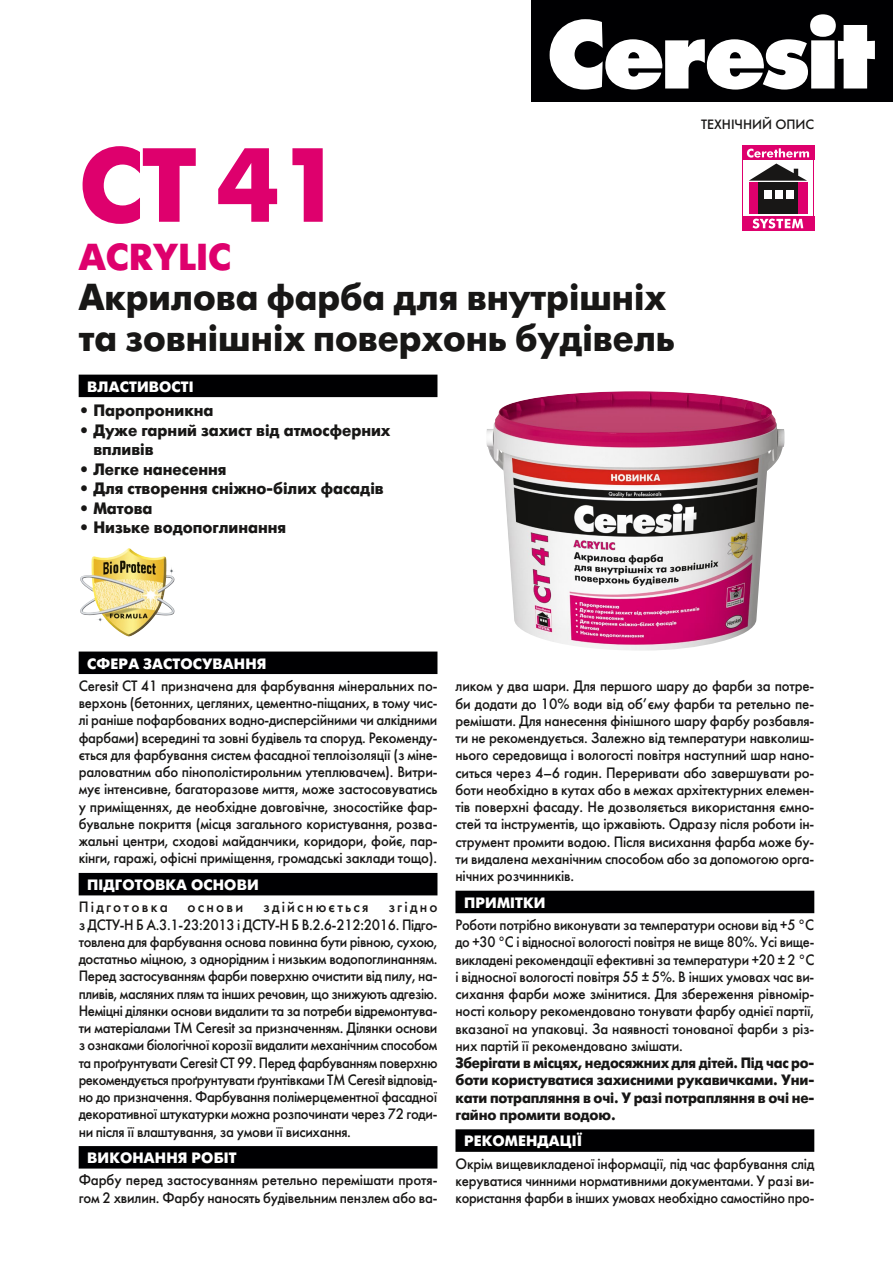
<style>
.page{position:relative;width:893px;height:1263px;background:#fff}
.page>*{position:absolute;margin:0;border:0;box-sizing:border-box;transform-origin:0 0}
.t1{font:700 105px "Futura Futuris";color:#de006d}
.t2{font:700 37.5px/40.5px "Futura Futuris";color:#181716;scale:.95 1}
.t3{font:700 37.5px "Futura Futuris";color:#de006d}
.t4{font:700 16.5px/19.5px "Futura Futuris";color:#181716;scale:.95 1}
.t5{font:15px/17.2px "Futura Futuris";letter-spacing:-.01em;color:#181716;text-align:justify;scale:.95 1}
.t6{font:15px/17.2px "Futura Futuris";letter-spacing:-.01em;color:#181716;text-align:justify}
.t7{font:15px/17.2px "Futura Futuris";letter-spacing:-.01em;color:#181716;text-align:justify;scale:.93 1}
.t8{font:700 15px/17.2px "Futura Futuris";letter-spacing:-.015em;color:#181716;text-align:justify;scale:.92 1}
.t9{font:15px/17.2px "Futura Futuris";letter-spacing:-.01em;color:#181716;scale:.96 1}
.t10{font:700 15px "Futura Futuris";letter-spacing:.01em;color:#fff}
.t11{font:15px "Futura Futuris";letter-spacing:.15em;color:#181716}
.t12{font:13.5px "Futura Futuris";color:#181716}
</style>
<div class="page">
<div style="left:79px;top:375px;width:358px;height:22px;background:#000002"></div>
<div style="left:79px;top:651px;width:358px;height:23px;background:#000002"></div>
<div style="left:79px;top:873px;width:358px;height:22px;background:#000002"></div>
<div style="left:79px;top:1146px;width:358px;height:22px;background:#000002"></div>
<img style="left:80px;top:548px;width:95px;height:89px">
<div style="left:455px;top:891px;width:359px;height:22px;background:#000002"></div>
<div style="left:455px;top:1129px;width:359px;height:23px;background:#000002"></div>
<img style="left:486px;top:391px;width:299px;height:260px">
<div style="left:742px;top:146px;width:72px;height:14px;background:#de006d"></div>
<div style="left:742px;top:216px;width:72px;height:15px;background:#de006d"></div>
<div style="left:749px;top:182px;width:9px;height:32px;background:#de006d"></div>
<div style="left:798px;top:182px;width:9px;height:32px;background:#de006d"></div>
<div style="left:758px;top:182px;width:40px;height:32px;background:#181716"></div>
<svg style="left:749px;top:164px;width:58px;height:17px"></svg>
<div style="left:764px;top:190px;width:7px;height:9px;background:#fff"></div>
<div style="left:775px;top:190px;width:8px;height:9px;background:#fff"></div>
<div style="left:786px;top:190px;width:7px;height:9px;background:#fff"></div>
<hr style="left:742px;top:160px;width:1px;height:57px;background:#de006d">
<hr style="left:814px;top:160px;width:1px;height:57px;background:#de006d">
<svg style="left:747px;top:148px;width:62px;height:10px"></svg>
<svg style="left:752px;top:219px;width:51px;height:9px"></svg>
<div style="left:531px;top:0;width:362px;height:101px;background:#000002"></div>
<svg style="left:550px;top:14px;width:325px;height:76px"></svg>
<h1 class="t1" style="left:79px;top:123px;width:263px">CT 41</h1>
<h2 class="t3" style="left:79px;top:234px;width:154px">ACRYLIC</h2>
<h2 class="t2" style="left:79px;top:278px;width:629px">Акрилова фарба для внутрішніх та зовнішніх поверхонь будівель</h2>
<p class="t10" style="left:87px;top:377px;width:108px">ВЛАСТИВОСТІ</p>
<p class="t4" style="left:79px;top:401px;width:143px">• Паропроникна</p>
<p class="t4" style="left:93px;top:421px;width:314px;text-indent:-15px">• Дуже гарний захист від атмосферних впливів</p>
<p class="t4" style="left:79px;top:460px;width:157px">• Легке нанесення</p>
<p class="t4" style="left:79px;top:479px;width:323px">• Для створення сніжно-білих фасадів</p>
<p class="t4" style="left:79px;top:499px;width:79px">• Матова</p>
<p class="t4" style="left:79px;top:518px;width:220px">• Низьке водопоглинання</p>
<p class="t12" style="left:701px;top:116px;width:115px">ТЕХНІЧНИЙ ОПИС</p>
<p class="t10" style="left:87px;top:654px;width:181px">СФЕРА ЗАСТОСУВАННЯ</p>
<p class="t5" style="left:79px;top:677px;width:379px">Ceresit СТ 41 призначена для фарбування мінеральних по&shy;верхонь (бетонних, цегляних, цементно-піщаних, в тому чис&shy;лі раніше пофарбованих водно-дисперсійними чи алкідними фарбами) всередині та зовні будівель та споруд. Рекоменду&shy;ється для фарбування систем фасадної теплоізоляції (з міне&shy;раловатним або пінополістирольним утеплювачем). Витри&shy;мує інтенсивне, багаторазове миття, може застосовуватись у приміщеннях, де необхідне довговічне, зносостійке фар&shy;бувальне покриття (місця загального користування, розва&shy;жальні центри, сходові майданчики, коридори, фойє, пар&shy;кінги, гаражі, офісні приміщення, громадські заклади тощо).</p>
<p class="t10" style="left:87px;top:876px;width:173px">ПІДГОТОВКА ОСНОВИ</p>
<p class="t11" style="left:79px;top:898px;width:91px">Підготовка</p>
<p class="t6" style="left:187px;top:899px;width:57px">основи</p>
<p class="t11" style="left:263px;top:898px;width:107px">здійснюється</p>
<p class="t6" style="left:79px;top:899px;width:360px;text-indent:310px">згідно з ДСТУ-Н Б A.3.1-23:2013 і ДСТУ-Н Б В.2.6-212:2016. Підго&shy;товлена для фарбування основа повинна бути рівною, сухою, достатньо міцною, з однорідним і низьким водопоглинанням.<br>Перед застосуванням фарби поверхню очистити від пилу, на&shy;пливів, масляних плям та інших речовин, що знижують адгезію.<br>Неміцні ділянки основи видалити та за потреби відремонтува&shy;ти матеріалами ТМ Ceresit за призначенням. Ділянки основи з ознаками біологічної корозії видалити механічним способом та проґрунтувати Ceresit СТ 99. Перед фарбуванням поверхню рекомендується проґрунтувати ґрунтівками ТМ Ceresit відповід&shy;но до призначення. Фарбування полімерцементної фасадної декоративної штукатурки можна розпочинати через 72 годи&shy;ни після її влаштування, за умови її висихання.</p>
<p class="t10" style="left:87px;top:1149px;width:151px">ВИКОНАННЯ РОБІТ</p>
<p class="t9" style="left:79px;top:1172px;width:375px">Фарбу перед застосуванням ретельно перемішати протя&shy;гом 2 хвилин. Фарбу наносять будівельним пензлем або ва-</p>
<p class="t5" style="left:455px;top:678px;width:379px">ликом у два шари. Для першого шару до фарби за потре&shy;би додати до 10% води від об’єму фарби та ретельно пе&shy;ремішати. Для нанесення фінішного шару фарбу розбавля&shy;ти не рекомендується. Залежно від температури навколиш&shy;нього середовища і вологості повітря наступний шар нано&shy;ситься через 4–6 годин. Переривати або завершувати ро&shy;боти необхідно в кутах або в межах архітектурних елемен&shy;тів поверхні фасаду. Не дозволяється використання ємно&shy;стей та інструментів, що іржавіють. Одразу після роботи ін&shy;струмент промити водою. Після висихання фарба може бу&shy;ти видалена механічним способом або за допомогою орга&shy;нічних розчинників.</p>
<p class="t10" style="left:464px;top:893px;width:83px">ПРИМІТКИ</p>
<p class="t7" style="left:455px;top:916px;width:387px">Роботи потрібно виконувати за температури основи від +5 °С до +30 °C і відносної вологості повітря не вище 80%. Усі вище&shy;викладені рекомендації ефективні за температури +20 ± 2 °С і відносної вологості повітря 55 ± 5%. В інших умовах час ви&shy;сихання фарби може змінитися. Для збереження рівномір&shy;ності кольору рекомендовано тонувати фарбу однієї партії, вказаної на упаковці. За наявності тонованої фарби з різ&shy;них партій її рекомендовано змішати.</p>
<p class="t8" style="left:455px;top:1054px;width:391px">Зберігати в місцях, недосяжних для дітей. Під час ро&shy;боти користуватися захисними рукавичками. Уни&shy;кати потрапляння в очі. У разі потрапляння в очі не&shy;гайно промити водою.</p>
<p class="t10" style="left:464px;top:1132px;width:120px">РЕКОМЕНДАЦІЇ</p>
<p class="t5" style="left:455px;top:1155px;width:379px">Окрім вищевикладеної інформації, під час фарбування слід керуватися чинними нормативними документами. У разі ви&shy;користання фарби в інших умовах необхідно самостійно про-</p>
</div>
